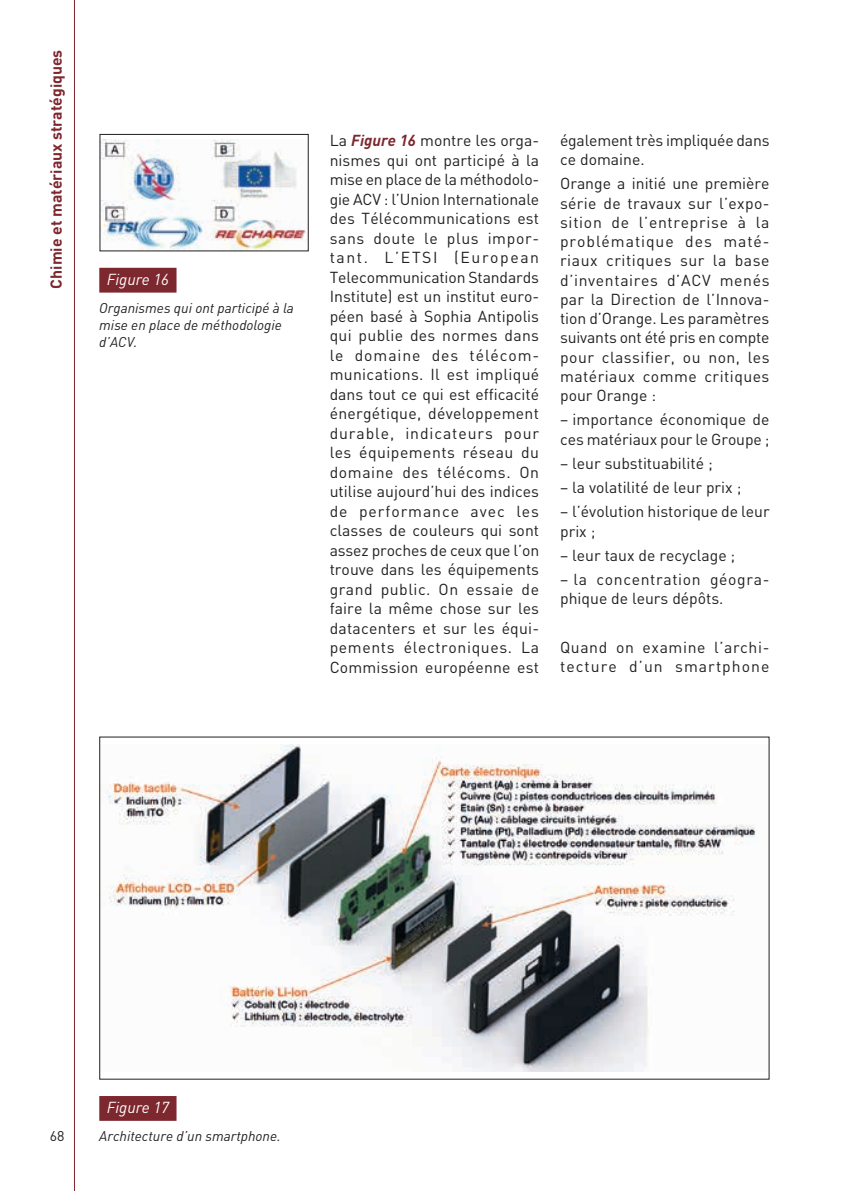
<style>
.page{position:relative;width:844px;height:1191px;background:#fff}
.page>*{position:absolute;margin:0;border:0;box-sizing:border-box;transform-origin:0 0}
.Texte_courant{font:15.75px/19.4px "DINOT";color:#231f20}
.Texte_courant-2{font:15.75px/19.2px "DINOT";letter-spacing:.04em;color:#231f20}
.Texte_courant_blanc{font:15.75px/19.2px "DINOT";letter-spacing:.065em;color:#231f20}
.t1{font:700 15.75px "DINOT";color:#7d272f}
.Figure_numero{font:italic 15.75px "DINOT";color:#fff}
.Figure_titre{font:italic 14px/16.8px "DINOT";color:#231f20}
.t2{font:14px "DINOT";color:#231f20}
.s1{font-weight:700;font-style:italic;color:#7d272f}
</style>
<div class="page">
<svg style="left:74px;top:0;width:1px;height:1191px"></svg>
<div style="left:99px;top:268px;width:77px;height:24px;background:#7d272f"></div>
<img style="left:101px;top:139px;width:205px;height:110px">
<div style="left:99px;top:134px;width:209px;height:117px;border:1px solid #231f20"></div>
<div style="left:99px;top:1096px;width:77px;height:24px;background:#7d272f"></div>
<img style="left:101px;top:744px;width:654px;height:327px">
<p class="t1" style="left:46px;top:288px;width:240px;rotate:-90deg">Chimie et matériaux stratégiques</p>
<p class="Figure_numero" style="left:107px;top:270px;width:64px">Figure 16</p>
<p class="Figure_titre" style="left:99px;top:299px;width:196px">Organismes qui ont participé à la mise en place de méthodologie d’ACV.</p>
<p class="Texte_courant" style="left:329px;top:130px;width:211px;text-align:justify">La <span class="s1">Figure 16</span> montre les orga&shy;nismes qui ont participé à la mise en place de la méthodolo&shy;gie ACV : l’Union Internationale des Télécommunications est sans doute le plus impor&shy;tant. L’ETSI (European Telecommunication Standards Institute) est un institut euro&shy;péen basé à Sophia Antipolis qui publie des normes dans le domaine des télécom&shy;munications. Il est impliqué dans tout ce qui est efficacité énergétique, développement durable, indicateurs pour les équipements réseau du domaine des télécoms. On utilise aujourd’hui des indices de performance avec les classes de couleurs qui sont assez proches de ceux que l’on trouve dans les équipements grand public. On essaie de faire la même chose sur les datacenters et sur les équi&shy;pements électroniques. La Commission européenne est</p>
<p class="Texte_courant" style="left:560px;top:130px;width:211px">également très impliquée dans ce domaine.</p>
<p class="Texte_courant" style="left:560px;top:174px;width:211px;text-align:justify">Orange a initié une première série de travaux sur l’expo&shy;sition de l’entreprise à la problématique des maté&shy;riaux critiques sur la base d’inventaires d’ACV menés par la Direction de l’Innova&shy;tion d’Orange. Les paramètres suivants ont été pris en compte pour classifier, ou non, les matériaux comme critiques pour Orange :</p>
<p class="Texte_courant" style="left:560px;top:410px;width:211px">– importance économique de ces matériaux pour le Groupe ;</p>
<p class="Texte_courant" style="left:560px;top:453px;width:154px">– leur substituabilité ;</p>
<p class="Texte_courant" style="left:560px;top:477px;width:183px">– la volatilité de leur prix ;</p>
<p class="Texte_courant" style="left:560px;top:501px;width:211px">– l’évolution historique de leur prix ;</p>
<p class="Texte_courant" style="left:560px;top:545px;width:177px">– leur taux de recyclage ;</p>
<p class="Texte_courant-2" style="left:560px;top:569px;width:211px">– la concentration géogra&shy;phique de leurs dépôts.</p>
<p class="Texte_courant_blanc" style="left:560px;top:637px;width:211px">Quand on examine l’archi&shy;tecture d’un smartphone</p>
<p class="t2" style="left:50px;top:1127px;width:16px">68</p>
<p class="Figure_numero" style="left:107px;top:1098px;width:64px">Figure 17</p>
<p class="Figure_titre" style="left:99px;top:1127px;width:183px">Architecture d’un smartphone.</p>
</div>
